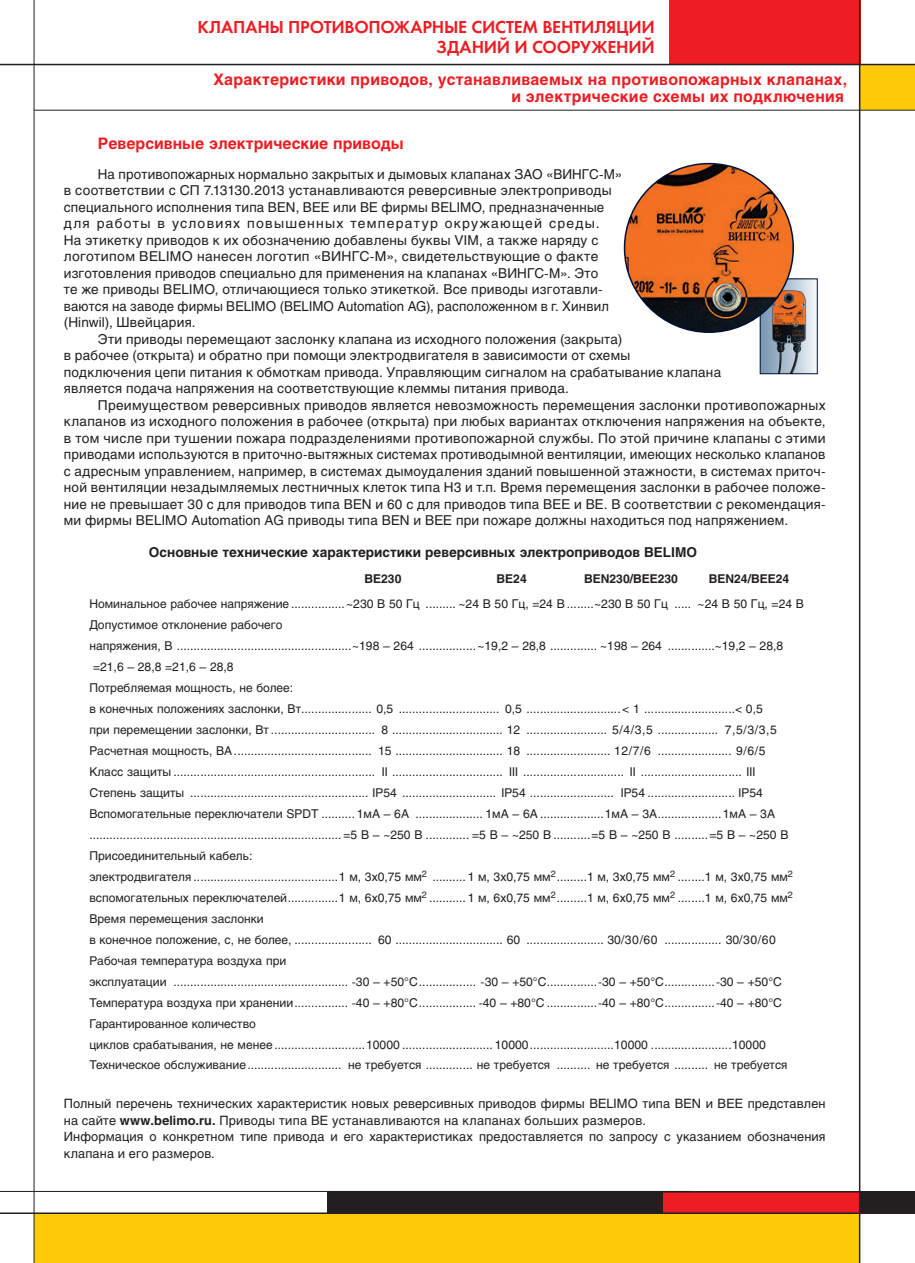
<style>
.page{position:relative;width:915px;height:1263px;background:#fff}
.page>*{position:absolute;margin:0;border:0;box-sizing:border-box;transform-origin:0 0}
.t1{font:18px/19.5px "Futura Demi C";letter-spacing:-.01em;color:#ee1d23;text-align:right}
.t2{font:700 15.75px/16.5px "Helios C";letter-spacing:.015em;color:#ee1d23;text-align:right}
.t3{font:13.5px/16.5px "Helios C";letter-spacing:.015em;color:#231f20}
.t4{font:700 13.5px "Helios C";color:#231f20}
.t5{font:12.75px/16.5px "Helios C";letter-spacing:.01em;color:#231f20}
.t6{font:12px "Helios C";color:#231f20}
.t7{font:700 12px "Helios C";color:#231f20}
.s1{font-weight:700}
</style>
<div class="page">
<div style="left:669px;top:0;width:191px;height:64px;background:#ee1d23"></div>
<div style="left:859px;top:65px;width:55px;height:45px;background:#feca0a"></div>
<div style="left:34px;top:1213px;width:825px;height:50px;background:#feca0a"></div>
<hr style="left:0;top:64px;width:914px;height:1px;background:#231f20">
<hr style="left:34px;top:0;width:1px;height:1263px;background:#231f20">
<div style="left:327px;top:1191px;width:587px;height:22px;background:#231f20"></div>
<div style="left:662px;top:1191px;width:197px;height:22px;background:#ee1d23"></div>
<hr style="left:0;top:1212px;width:914px;height:2px;background:#231f20">
<hr style="left:0;top:1191px;width:691px;height:1px;background:#231f20">
<hr style="left:662px;top:1191px;width:197px;height:1px;background:#231f20">
<hr style="left:858px;top:0;width:2px;height:1263px;background:#231f20">
<hr style="left:34px;top:110px;width:880px;height:1px;background:#231f20">
<img style="left:761px;top:280px;width:54px;height:92px">
<div style="left:759px;top:278px;width:58px;height:96px;border:1px solid #001039"></div>
<img style="left:624px;top:164px;width:169px;height:168px;border-radius:84px">
<h1 class="t1" style="left:197px;top:17px;width:459px">КЛАПАНЫ ПРОТИВОПОЖАРНЫЕ СИСТЕМ ВЕНТИЛЯЦИИ<br>ЗДАНИЙ И СООРУЖЕНИЙ</h1>
<h2 class="t2" style="left:213px;top:71px;width:634px">Характеристики приводов, устанавливаемых на противопожарных клапанах, и электрические схемы их подключения</h2>
<h2 class="t2" style="left:98px;top:135px;width:307px">Реверсивные электрические приводы</h2>
<p class="t3" style="left:64px;top:165px;width:559px;text-indent:34px">На противопожарных нормально закрытых и дымовых клапанах ЗАО «ВИНГС-М» в соответствии с СП 7.13130.2013 устанавливаются реверсивные электроприводы специального исполнения типа BEN, BEE или BE фирмы BELIMO, предназначенные для работы в условиях повышенных температур окружающей среды.<br>На этикетку приводов к их обозначению добавлены буквы VIM, а также наряду с логотипом BELIMO нанесен логотип «ВИНГС-М», свидетельствующие о факте изготовления приводов специально для применения на клапанах «ВИНГС-М». Это<br>те же приводы BELIMO, отличающиеся только этикеткой. Все приводы изготавли&shy;ваются на заводе фирмы BELIMO (BELIMO Automation AG), расположенном в г. Хинвил (Hinwil), Швейцария.</p>
<p class="t3" style="left:64px;top:330px;width:658px;text-indent:34px">Эти приводы перемещают заслонку клапана из исходного положения (закрыта)<br>в рабочее (открыта) и обратно при помощи электродвигателя в зависимости от схемы<br>подключения цепи питания к обмоткам привода. Управляющим сигналом на срабатывание клапана является подача напряжения на соответствующие клеммы питания привода.</p>
<p class="t3" style="left:64px;top:396px;width:763px;text-align:justify;text-indent:34px">Преимуществом реверсивных приводов является невозможность перемещения заслонки противопожарных клапанов из исходного положения в рабочее (открыта) при любых вариантах отключения напряжения на объекте, в том числе при тушении пожара подразделениями противопожарной службы. По этой причине клапаны с этими приводами используются в приточно-вытяжных системах противодымной вентиляции, имеющих несколько клапанов с адресным управлением, например, в системах дымоудаления зданий повышенной этажности, в системах приточ&shy;ной вентиляции незадымляемых лестничных клеток типа Н3 и т.п. Время перемещения заслонки в рабочее положе&shy;ние не превышает 30 с для приводов типа BEN и 60 с для приводов типа BEE и ВЕ. В соответствии с рекомендация&shy;ми фирмы BELIMO Automation AG приводы типа BEN и BEE при пожаре должны находиться под напряжением.</p>
<p class="t4" style="left:149px;top:544px;width:549px">Основные технические характеристики реверсивных электроприводов BELIMO</p>
<p class="t7" style="left:364px;top:571px;width:38px">BE230</p>
<p class="t7" style="left:496px;top:571px;width:32px">BE24</p>
<p class="t7" style="left:584px;top:571px;width:95px">BEN230/BEE230</p>
<p class="t7" style="left:708px;top:571px;width:82px">BEN24/BEE24</p>
<p class="t6" style="left:89px;top:596px;width:716px">Номинальное рабочее напряжение ................~230 В 50 Гц ......... ~24 В 50 Гц, =24 В ........~230 B 50 Гц ..... ~24 В 50 Гц, =24 В</p>
<p class="t6" style="left:89px;top:617px;width:195px">Допустимое отклонение рабочего</p>
<p class="t6" style="left:89px;top:638px;width:695px">напряжения, В ....................................................~198 – 264 .................~19,2 – 28,8 .............. ~198 – 264 ..............~19,2 – 28,8</p>
<p class="t6" style="left:93px;top:659px;width:142px">=21,6 – 28,8 =21,6 – 28,8</p>
<p class="t6" style="left:89px;top:680px;width:205px">Потребляемая мощность, не более:</p>
<p class="t6" style="left:89px;top:701px;width:674px">в конечных положениях заслонки, Вт..................... 0,5 .............................. 0,5 ............................&lt; 1 ...........................&lt; 0,5</p>
<p class="t6" style="left:89px;top:722px;width:688px">при перемещении заслонки, Вт ............................... 8 ................................. 12 ........................ 5/4/3,5 .................. 7,5/3/3,5</p>
<p class="t6" style="left:89px;top:743px;width:677px">Расчетная мощность, ВА......................................... 15 ................................ 18 ......................... 12/7/6 ...................... 9/6/5</p>
<p class="t6" style="left:89px;top:764px;width:667px">Класс защиты ............................................................ II ................................. III .............................. II .............................. III</p>
<p class="t6" style="left:89px;top:785px;width:675px">Степень защиты ..................................................... IP54 ............................ IP54 ......................... IP54 .......................... IP54</p>
<p class="t6" style="left:89px;top:806px;width:687px">Вспомогательные переключатели SPDT .......... 1мА – 6А .................... 1мА – 6А ...................1мА – 3А...................1мА – 3А</p>
<p class="t6" style="left:89px;top:827px;width:700px">........................................................................... =5 В – ~250 В ............. =5 В – ~250 В ...........=5 В – ~250 В ..........=5 В – ~250 В</p>
<p class="t6" style="left:89px;top:848px;width:164px">Присоединительный кабель:</p>
<p class="t6" style="left:89px;top:869px;width:705px">электродвигателя ...........................................1 м, 3х0,75 мм<sup>2</sup> ..........1 м, 3х0,75 мм<sup>2</sup>.........1 м, 3х0,75 мм<sup>2</sup> ........1 м, 3х0,75 мм<sup>2</sup></p>
<p class="t6" style="left:89px;top:890px;width:705px">вспомогательных переключателей...............1 м, 6х0,75 мм<sup>2</sup> ...........1 м, 6х0,75 мм<sup>2</sup>.........1 м, 6х0,75 мм<sup>2</sup> ........1 м, 6х0,75 мм<sup>2</sup></p>
<p class="t6" style="left:89px;top:911px;width:176px">Время перемещения заслонки</p>
<p class="t6" style="left:89px;top:932px;width:687px">в конечное положение, с, не более, ....................... 60 ................................ 60 ....................... 30/30/60 ................. 30/30/60</p>
<p class="t6" style="left:89px;top:953px;width:198px">Рабочая температура воздуха при</p>
<p class="t6" style="left:89px;top:974px;width:693px">эксплуатации .................................................... -30 – +50°С................. -30 – +50°С...............-30 – +50°С...............-30 – +50°С</p>
<p class="t6" style="left:89px;top:995px;width:693px">Температура воздуха при хранении................ -40 – +80°С................. -40 – +80°С ...............-40 – +80°С...............-40 – +80°С</p>
<p class="t6" style="left:89px;top:1016px;width:168px">Гарантированное количество</p>
<p class="t6" style="left:89px;top:1037px;width:677px">циклов срабатывания, не менее ...........................10000 ........................... 10000.........................10000 ........................10000</p>
<p class="t6" style="left:89px;top:1058px;width:699px">Техническое обслуживание............................ не требуется .............. не требуется .......... не требуется .......... не требуется</p>
<p class="t5" style="left:64px;top:1095px;width:763px">Полный перечень технических характеристик новых реверсивных приводов фирмы BELIMO типа BEN и BEE представлен на сайте <span class="s1">www.belimo.ru.</span> Приводы типа ВЕ устанавливаются на клапанах больших размеров.<br>Информация о конкретном типе привода и его характеристиках предоставляется по запросу с указанием обозначения клапана и его размеров.</p>
</div>
